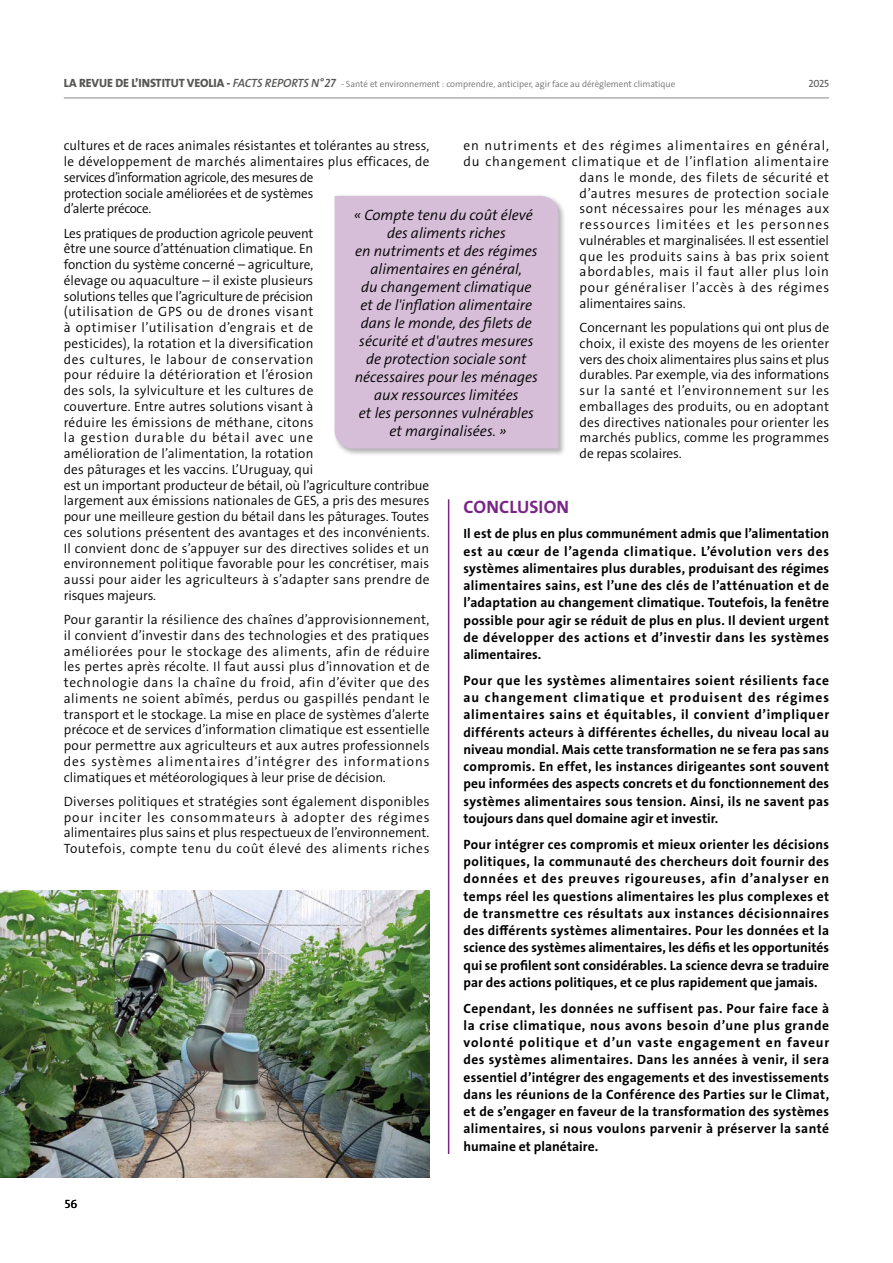
<style>
.page{position:relative;width:893px;height:1263px;background:#fff}
.page>*{position:absolute;margin:0;border:0;box-sizing:border-box;transform-origin:0 0}
.t1{font:18px "The Sans Veolia W7 Bld";letter-spacing:.005em;color:#782684}
.t2{font:15px/18px "The Sans Veolia W4 Se Lig It";color:#000;text-align:center}
.t3{font:13.5px/15.8px "The Sans Veolia W4 Se Lig";letter-spacing:.015em;color:#000;text-align:justify}
.t4{font:13.5px/17.2px "The Sans Veolia W7 Bld";letter-spacing:.02em;color:#000;text-align:justify}
.t5{font:13.5px "The Sans Veolia W4 Se Lig";letter-spacing:.055em;color:#000}
.t6{font:13.5px "The Sans Veolia W4 Se Lig";letter-spacing:.04em;color:#000}
.t7{font:13.5px "The Sans Veolia W4 Se Lig";letter-spacing:-.01em;color:#000}
.t8{font:13.5px "The Sans Veolia W4 Se Lig";letter-spacing:.065em;color:#000}
.t9{font:13.5px "The Sans Veolia W4 Se Lig";letter-spacing:.045em;color:#000}
.t10{font:13.5px "The Sans Veolia W4 Se Lig";letter-spacing:.05em;color:#000}
.t11{font:13.5px "The Sans Veolia W4 Se Lig";letter-spacing:.035em;color:#000}
.t12{font:13.5px "The Sans Veolia W4 Se Lig";letter-spacing:.075em;color:#000}
.t13{font:12px "The Sans Veolia W5 Pla";color:#000}
.t14{font:10.5px "The Sans Veolia W5 Pla";color:#575756}
.t15{font:9px "The Sans Veolia W4 Se Lig";color:#706f6f}
.s1{font-family:"The Sans Veolia W8 Ex Bld";font-size:12px;color:#575756}
.s2{font-family:"The Sans Veolia W6 Se Bld It";font-size:12px;color:#575756}
</style>
<div class="page">
<hr style="left:448px;top:499px;width:1px;height:655px;background:#782684">
<div style="left:333px;top:194px;width:233px;height:262px;background:#000;opacity:.3"></div>
<div style="left:335px;top:196px;width:223px;height:252px;background:#d6bdd8"></div>
<img style="left:0;top:891px;width:429px;height:287px">
<hr style="left:64px;top:98px;width:765px;height:1px;background:#878787">
<p class="t15" style="left:64px;top:78px;width:613px"><span class="s1">LA REVUE DE L’INSTITUT VEOLIA -</span> <span class="s2">FACTS REPORTS N°27</span> - Santé et environnement : comprendre, anticiper, agir face au dérèglement climatique</p>
<p class="t14" style="left:808px;top:77px;width:22px">2025</p>
<p class="t3" style="left:64px;top:138px;width:367px;text-align:left">cultures et de races animales résistantes et tolérantes au stress, le développement de marchés alimentaires plus efficaces, de services d’information agricole, des mesures de<br>protection sociale améliorées et de systèmes<br>d’alerte précoce.</p>
<p class="t3" style="left:64px;top:225px;width:367px;text-align:left">Les pratiques de production agricole peuvent<br>être une source d’atténuation climatique. En<br>fonction du système concerné – agriculture,<br>élevage ou aquaculture – il existe plusieurs<br>solutions telles que l’agriculture de précision<br>(utilisation de GPS ou de drones visant<br>à optimiser l’utilisation d’engrais et de<br>pesticides), la rotation et la diversification<br>des cultures, le labour de conservation<br>pour réduire la détérioration et l’érosion<br>des sols, la sylviculture et les cultures de<br>couverture. Entre autres solutions visant à<br>réduire les émissions de méthane, citons<br>la gestion durable du bétail avec une<br>amélioration de l’alimentation, la rotation<br>des pâturages et les vaccins. L’Uruguay, qui<br>est un important producteur de bétail, où l’agriculture contribue largement aux émissions nationales de GES, a pris des mesures pour une meilleure gestion du bétail dans les pâturages. Toutes ces solutions présentent des avantages et des inconvénients.<br>Il convient donc de s’appuyer sur des directives solides et un environnement politique favorable pour les concrétiser, mais aussi pour aider les agriculteurs à s’adapter sans prendre de risques majeurs.</p>
<p class="t3" style="left:64px;top:612px;width:367px">Pour garantir la résilience des chaînes d’approvisionnement, il convient d’investir dans des technologies et des pratiques améliorées pour le stockage des aliments, afin de réduire les pertes après récolte. Il faut aussi plus d’innovation et de technologie dans la chaîne du froid, afin d’éviter que des aliments ne soient abîmés, perdus ou gaspillés pendant le transport et le stockage. La mise en place de systèmes d’alerte précoce et de services d’information climatique est essentielle pour permettre aux agriculteurs et aux autres professionnels des systèmes alimentaires d’intégrer des informations climatiques et météorologiques à leur prise de décision.</p>
<p class="t3" style="left:64px;top:793px;width:367px">Diverses politiques et stratégies sont également disponibles pour inciter les consommateurs à adopter des régimes alimentaires plus sains et plus respectueux de l’environnement.<br>Toutefois, compte tenu du coût élevé des aliments riches</p>
<p class="t8" style="left:463px;top:137px;width:367px">en nutriments et des régimes alimentaires en général,</p>
<p class="t5" style="left:463px;top:153px;width:367px">du changement climatique et de l’inflation alimentaire</p>
<p class="t11" style="left:580px;top:168px;width:251px">dans le monde, des filets de sécurité et</p>
<p class="t9" style="left:580px;top:184px;width:251px">d’autres mesures de protection sociale</p>
<p class="t6" style="left:580px;top:200px;width:251px">sont nécessaires pour les ménages aux</p>
<p class="t12" style="left:580px;top:216px;width:251px">ressources limitées et les personnes</p>
<p class="t7" style="left:580px;top:232px;width:251px">vulnérables et marginalisées. Il est essentiel</p>
<p class="t6" style="left:580px;top:247px;width:251px">que les produits sains à bas prix soient</p>
<p class="t10" style="left:580px;top:263px;width:251px">abordables, mais il faut aller plus loin</p>
<p class="t5" style="left:580px;top:279px;width:251px">pour généraliser l’accès à des régimes</p>
<p class="t7" style="left:580px;top:295px;width:107px">alimentaires sains.</p>
<p class="t3" style="left:580px;top:320px;width:251px">Concernant les populations qui ont plus de choix, il existe des moyens de les orienter vers des choix alimentaires plus sains et plus durables. Par exemple, via des informations sur la santé et l’environnement sur les emballages des produits, ou en adoptant des directives nationales pour orienter les marchés publics, comme les programmes de repas scolaires.</p>
<h1 class="t1" style="left:464px;top:495px;width:107px">CONCLUSION</h1>
<p class="t4" style="left:463px;top:525px;width:367px">Il est de plus en plus communément admis que l’alimentation est au cœur de l’agenda climatique. L’évolution vers des systèmes alimentaires plus durables, produisant des régimes alimentaires sains, est l’une des clés de l’atténuation et de l’adaptation au changement climatique. Toutefois, la fenêtre possible pour agir se réduit de plus en plus. Il devient urgent de développer des actions et d’investir dans les systèmes alimentaires.</p>
<p class="t4" style="left:463px;top:672px;width:367px">Pour que les systèmes alimentaires soient résilients face au changement climatique et produisent des régimes alimentaires sains et équitables, il convient d’impliquer différents acteurs à différentes échelles, du niveau local au niveau mondial. Mais cette transformation ne se fera pas sans compromis. En effet, les instances dirigeantes sont souvent peu informées des aspects concrets et du fonctionnement des systèmes alimentaires sous tension. Ainsi, ils ne savent pas toujours dans quel domaine agir et investir.</p>
<p class="t4" style="left:463px;top:835px;width:367px">Pour intégrer ces compromis et mieux orienter les décisions politiques, la communauté des chercheurs doit fournir des données et des preuves rigoureuses, afin d’analyser en temps réel les questions alimentaires les plus complexes et de transmettre ces résultats aux instances décisionnaires des différents systèmes alimentaires. Pour les données et la science des systèmes alimentaires, les défis et les opportunités qui se profilent sont considérables. La science devra se traduire par des actions politiques, et ce plus rapidement que jamais.</p>
<p class="t4" style="left:463px;top:999px;width:367px">Cependant, les données ne suffisent pas. Pour faire face à la crise climatique, nous avons besoin d’une plus grande volonté politique et d’un vaste engagement en faveur des systèmes alimentaires. Dans les années à venir, il sera essentiel d’intégrer des engagements et des investissements dans les réunions de la Conférence des Parties sur le Climat, et de s’engager en faveur de la transformation des systèmes alimentaires, si nous voulons parvenir à préserver la santé humaine et planétaire.</p>
<p class="t2" style="left:354px;top:206px;width:185px">« Compte tenu du coût élevé des aliments riches<br>en nutriments et des régimes alimentaires en général,<br>du changement climatique et de l'inflation alimentaire dans le monde, des filets de sécurité et d'autres mesures de protection sociale sont nécessaires pour les ménages aux ressources limitées<br>et les personnes vulnérables et marginalisées. »</p>
<p class="t13" style="left:65px;top:1196px;width:14px">56</p>
</div>
